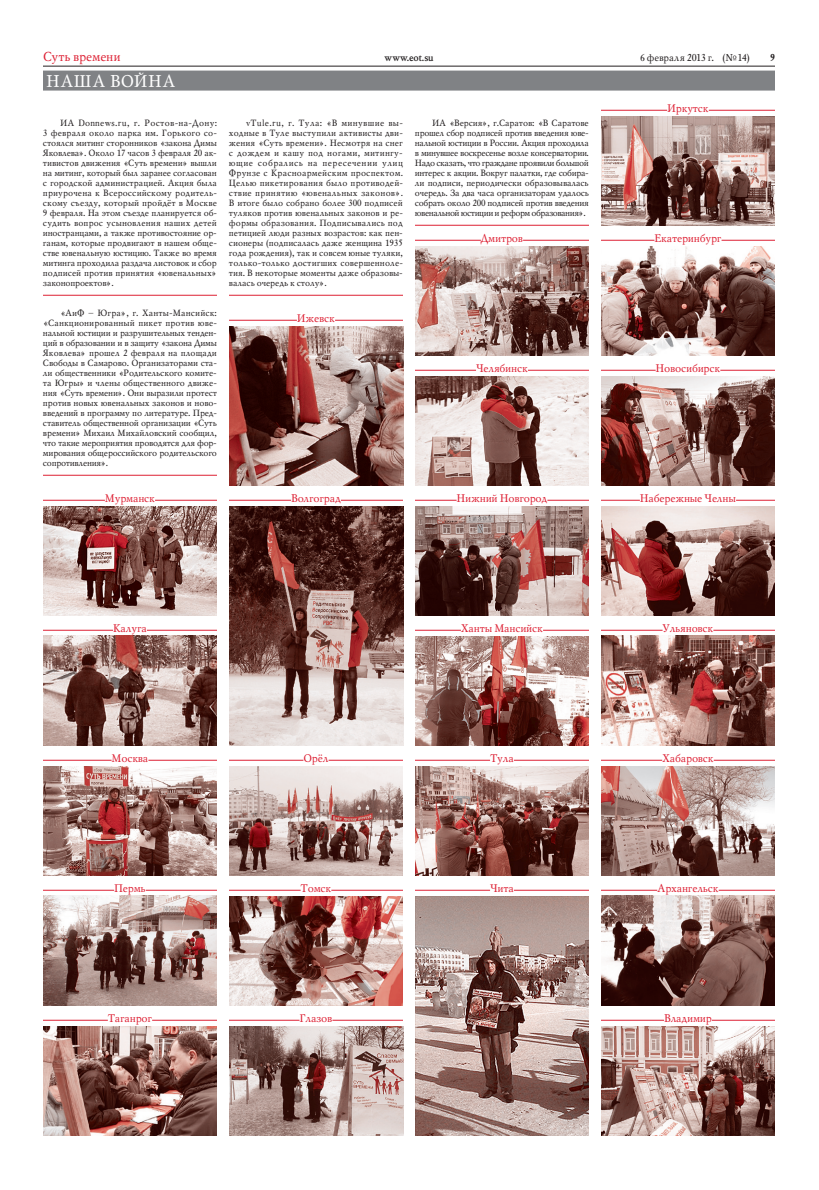
<style>
.page{position:relative;width:819px;height:1190px;background:#fff}
.page>*{position:absolute;margin:0;border:0;box-sizing:border-box;transform-origin:0 0}
.t1{font:17px "Mysl";color:#fff}
.t2{font:13px "Mysl";letter-spacing:-.015em;color:#dd2033}
.t3{font:11px "Mysl";letter-spacing:-.025em;color:#dd2033}
.t4{font:10px "Mysl";letter-spacing:-.015em;color:#231f20}
.t5{font:700 10px "Mysl";letter-spacing:-.015em;color:#231f20}
.t6{font:9px/10px "Mysl";letter-spacing:-.025em;color:#231f20;text-align:justify}
</style>
<div class="page">
<hr style="left:43px;top:66px;width:732px;height:1px;background:#231f20">
<div style="left:43px;top:71px;width:732px;height:20px;background:#808285"></div>
<img style="left:229px;top:326px;width:174px;height:160px">
<hr style="left:229px;top:320px;width:174px;height:1px;background:#dd2033">
<hr style="left:297px;top:317px;width:38px;height:4px;background:#fff">
<hr style="left:415px;top:225px;width:174px;height:1px;background:#dd2033">
<img style="left:43px;top:1026px;width:174px;height:110px">
<img style="left:601px;top:896px;width:174px;height:110px">
<img style="left:43px;top:766px;width:174px;height:110px">
<img style="left:229px;top:506px;width:174px;height:240px">
<img style="left:415px;top:376px;width:174px;height:110px">
<img style="left:229px;top:766px;width:174px;height:110px">
<img style="left:601px;top:116px;width:174px;height:110px">
<img style="left:415px;top:896px;width:174px;height:240px">
<img style="left:415px;top:766px;width:174px;height:110px">
<img style="left:415px;top:506px;width:174px;height:110px">
<img style="left:601px;top:766px;width:174px;height:110px">
<img style="left:601px;top:506px;width:174px;height:110px">
<img style="left:43px;top:896px;width:174px;height:110px">
<img style="left:415px;top:246px;width:174px;height:110px">
<img style="left:43px;top:636px;width:174px;height:110px">
<img style="left:601px;top:246px;width:174px;height:110px">
<img style="left:229px;top:896px;width:174px;height:110px">
<img style="left:601px;top:1026px;width:174px;height:110px">
<img style="left:43px;top:506px;width:174px;height:110px">
<img style="left:229px;top:1026px;width:174px;height:110px">
<img style="left:415px;top:636px;width:174px;height:110px">
<img style="left:601px;top:636px;width:174px;height:110px">
<img style="left:601px;top:376px;width:174px;height:110px">
<hr style="left:229px;top:500px;width:174px;height:1px;background:#dd2033">
<hr style="left:291px;top:497px;width:50px;height:4px;background:#fff">
<hr style="left:601px;top:110px;width:174px;height:1px;background:#dd2033">
<hr style="left:667px;top:107px;width:42px;height:4px;background:#fff">
<hr style="left:601px;top:500px;width:174px;height:1px;background:#dd2033">
<hr style="left:640px;top:497px;width:96px;height:4px;background:#fff">
<hr style="left:415px;top:500px;width:174px;height:1px;background:#dd2033">
<hr style="left:457px;top:497px;width:90px;height:4px;background:#fff">
<hr style="left:601px;top:240px;width:174px;height:1px;background:#dd2033">
<hr style="left:654px;top:237px;width:68px;height:4px;background:#fff">
<hr style="left:601px;top:370px;width:174px;height:1px;background:#dd2033">
<hr style="left:656px;top:367px;width:64px;height:4px;background:#fff">
<hr style="left:415px;top:240px;width:174px;height:1px;background:#dd2033">
<hr style="left:481px;top:237px;width:42px;height:4px;background:#fff">
<hr style="left:229px;top:1020px;width:174px;height:1px;background:#dd2033">
<hr style="left:300px;top:1017px;width:32px;height:4px;background:#fff">
<hr style="left:229px;top:760px;width:174px;height:1px;background:#dd2033">
<hr style="left:303px;top:757px;width:26px;height:4px;background:#fff">
<hr style="left:43px;top:890px;width:174px;height:1px;background:#dd2033">
<hr style="left:114px;top:887px;width:32px;height:4px;background:#fff">
<hr style="left:43px;top:1020px;width:174px;height:1px;background:#dd2033">
<hr style="left:108px;top:1017px;width:44px;height:4px;background:#fff">
<hr style="left:43px;top:630px;width:174px;height:1px;background:#dd2033">
<hr style="left:113px;top:627px;width:34px;height:4px;background:#fff">
<hr style="left:601px;top:760px;width:174px;height:1px;background:#dd2033">
<hr style="left:662px;top:757px;width:52px;height:4px;background:#fff">
<hr style="left:415px;top:370px;width:174px;height:1px;background:#dd2033">
<hr style="left:476px;top:367px;width:52px;height:4px;background:#fff">
<hr style="left:601px;top:1020px;width:174px;height:1px;background:#dd2033">
<hr style="left:664px;top:1017px;width:48px;height:4px;background:#fff">
<hr style="left:601px;top:630px;width:174px;height:1px;background:#dd2033">
<hr style="left:663px;top:627px;width:50px;height:4px;background:#fff">
<hr style="left:43px;top:760px;width:174px;height:1px;background:#dd2033">
<hr style="left:112px;top:757px;width:36px;height:4px;background:#fff">
<hr style="left:229px;top:890px;width:174px;height:1px;background:#dd2033">
<hr style="left:301px;top:887px;width:30px;height:4px;background:#fff">
<hr style="left:601px;top:890px;width:174px;height:1px;background:#dd2033">
<hr style="left:657px;top:887px;width:62px;height:4px;background:#fff">
<hr style="left:415px;top:760px;width:174px;height:1px;background:#dd2033">
<hr style="left:490px;top:757px;width:24px;height:4px;background:#fff">
<hr style="left:415px;top:890px;width:174px;height:1px;background:#dd2033">
<hr style="left:490px;top:887px;width:24px;height:4px;background:#fff">
<hr style="left:415px;top:630px;width:174px;height:1px;background:#dd2033">
<hr style="left:461px;top:627px;width:82px;height:4px;background:#fff">
<hr style="left:43px;top:500px;width:174px;height:1px;background:#dd2033">
<hr style="left:105px;top:497px;width:50px;height:4px;background:#fff">
<hr style="left:229px;top:295px;width:174px;height:1px;background:#dd2033">
<hr style="left:43px;top:475px;width:174px;height:1px;background:#dd2033">
<hr style="left:43px;top:295px;width:174px;height:1px;background:#dd2033">
<h2 class="t2" style="left:43px;top:49px;width:79px">Суть времени</h2>
<p class="t5" style="left:385px;top:51px;width:51px">www.eot.su</p>
<p class="t4" style="left:640px;top:51px;width:112px">6 февраля 2013 г. (№14)</p>
<p class="t5" style="left:770px;top:51px;width:6px">9</p>
<h1 class="t1" style="left:46px;top:70px;width:31px">Наша</h1>
<h1 class="t1" style="left:110px;top:70px;width:52px">война</h1>
<p class="t6" style="left:43px;top:118px;width:176px;text-indent:17px">ИА Donnews.ru, г. Ростов-на-Дону:<br>3 февраля около парка им. Горького со&shy;стоялся митинг сторонников «закона Димы Яковлева». Около 17 часов 3 февраля 20 ак&shy;тивистов движения «Суть времени» вышли на митинг, который был заранее согласован с городской администрацией. Акция была приурочена к Всероссийскому родитель&shy;скому съезду, который пройдёт в Москве 9 февраля. На этом съезде планируется об&shy;судить вопрос усыновления наших детей иностранцами, а также противостояние ор&shy;ганам, которые продвигают в нашем обще&shy;стве ювенальную юстицию. Также во время митинга проходила раздача листовок и сбор подписей против принятия «ювенальных» законопроектов».</p>
<p class="t6" style="left:43px;top:308px;width:176px;text-indent:17px">«АиФ – Югра», г. Ханты-Мансийск: «Санкционированный пикет против юве&shy;нальной юстиции и разрушительных тенден&shy;ций в образовании и в защиту «закона Димы Яковлева» прошел 2 февраля на площади Свободы в Самарово. Организаторами ста&shy;ли общественники «Родительского комите&shy;та Югры» и члены общественного движе&shy;ния «Суть времени». Они выразили протест против новых ювенальных законов и ново&shy;введений в программу по литературе. Пред&shy;ставитель общественной организации «Суть времени» Михаил Михайловский сообщил, что такие мероприятия проводятся для фор&shy;мирования общероссийского родительского сопротивления».</p>
<p class="t3" style="left:105px;top:491px;width:52px">Мурманск</p>
<p class="t6" style="left:229px;top:118px;width:176px;text-indent:17px">vTule.ru, г. Тула: «В минувшие вы&shy;ходные в Туле выступили активисты дви&shy;жения «Суть времени». Несмотря на снег с дождем и кашу под ногами, митингу&shy;ющие собрались на пересечении улиц Фрунзе с Красноармейским проспектом.<br>Целью пикетирования было противодей&shy;ствие принятию «ювенальных законов».<br>В итоге было собрано более 300 подписей туляков против ювенальных законов и ре&shy;формы образования. Подписывались под петицией люди разных возрастов: как пен&shy;сионеры (подписалась даже женщина 1935 года рождения), так и совсем юные туляки, только-только достигших совершенноле&shy;тия. В некоторые моменты даже образовы&shy;валась очередь к столу».</p>
<p class="t3" style="left:297px;top:311px;width:40px">Ижевск</p>
<p class="t3" style="left:291px;top:491px;width:51px">Волгоград</p>
<p class="t6" style="left:415px;top:118px;width:176px;text-indent:17px">ИА «Версия», г.Саратов: «В Саратове прошел сбор подписей против введения юве&shy;нальной юстиции в России. Акция проходила в минувшее воскресенье возле консерватории.<br>Надо сказать, что граждане проявили большой интерес к акции. Вокруг палатки, где собира&shy;ли подписи, периодически образовывалась очередь. За два часа организаторам удалось собрать около 200 подписей против введения ювенальной юстиции и реформ образования».</p>
<p class="t3" style="left:481px;top:231px;width:44px">Дмитров</p>
<p class="t3" style="left:476px;top:361px;width:53px">Челябинск</p>
<p class="t3" style="left:667px;top:101px;width:43px">Иркутск</p>
<p class="t3" style="left:654px;top:231px;width:69px">Екатеринбург</p>
<p class="t3" style="left:656px;top:361px;width:66px">Новосибирск</p>
<p class="t3" style="left:457px;top:491px;width:92px">Нижний Новгород</p>
<p class="t3" style="left:640px;top:491px;width:98px">Набережные Челны</p>
<p class="t3" style="left:113px;top:621px;width:35px">Калуга</p>
<p class="t3" style="left:461px;top:621px;width:84px">Ханты Мансийск</p>
<p class="t3" style="left:663px;top:621px;width:52px">Ульяновск</p>
<p class="t3" style="left:112px;top:751px;width:38px">Москва</p>
<p class="t3" style="left:303px;top:751px;width:27px">Орёл</p>
<p class="t3" style="left:490px;top:751px;width:25px">Тула</p>
<p class="t3" style="left:662px;top:751px;width:53px">Хабаровск</p>
<p class="t3" style="left:114px;top:881px;width:33px">Пермь</p>
<p class="t3" style="left:301px;top:881px;width:32px">Томск</p>
<p class="t3" style="left:657px;top:881px;width:63px">Архангельск</p>
<p class="t3" style="left:490px;top:881px;width:25px">Чита</p>
<p class="t3" style="left:108px;top:1011px;width:46px">Таганрог</p>
<p class="t3" style="left:300px;top:1011px;width:34px">Глазов</p>
<p class="t3" style="left:664px;top:1011px;width:49px">Владимир</p>
</div>
